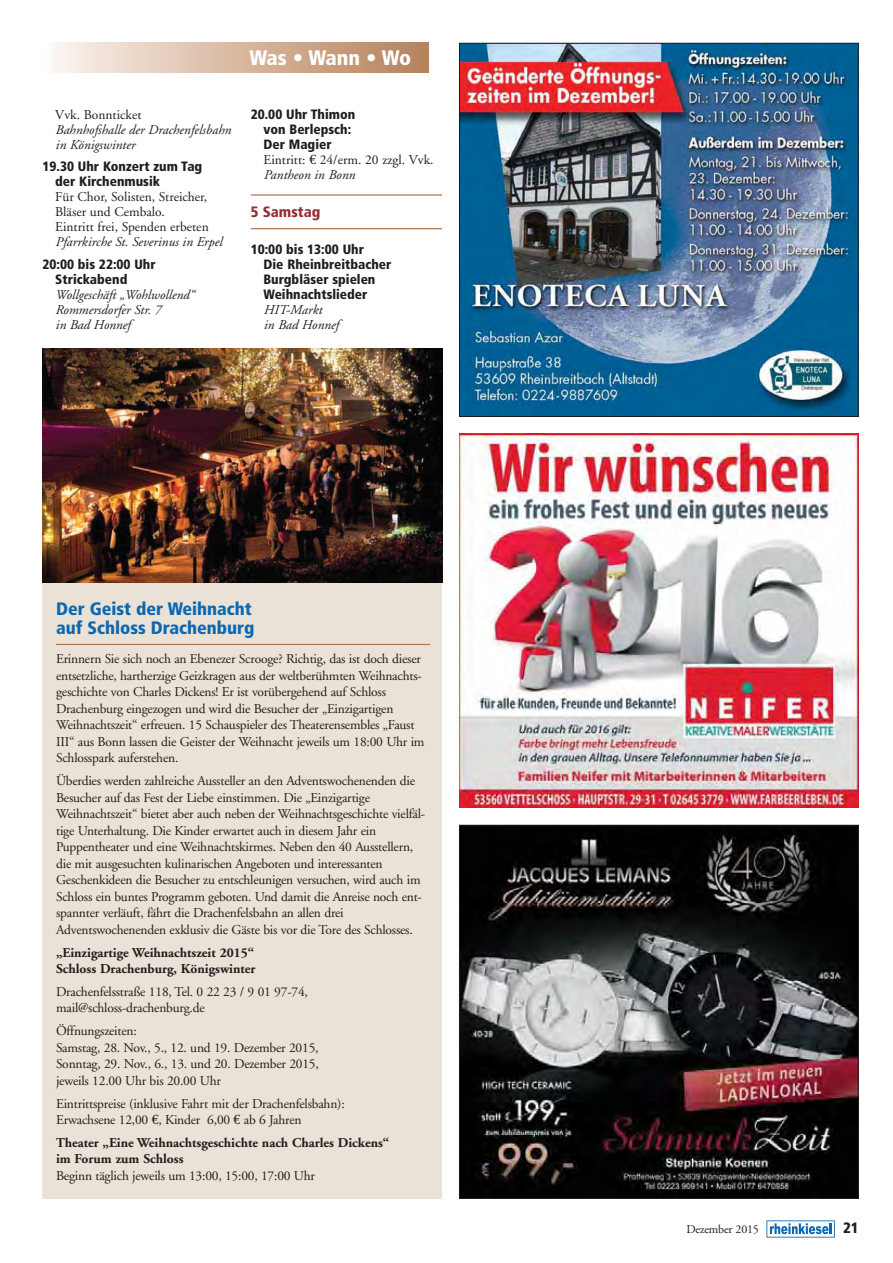
<style>
.page{position:relative;width:893px;height:1263px;background:#fff}
.page>*{position:absolute;margin:0;border:0;box-sizing:border-box;transform-origin:0 0}
.t1{font:900 condensed 21px "Frutiger";letter-spacing:-.015em;color:#fff}
.t2{font:900 condensed 18px/19.5px "Frutiger";color:#0a67b2}
.t3{font:900 condensed 15px "Frutiger";color:#962e34}
.t4{font:900 condensed 15px "Frutiger";color:#201d1d}
.t5{font:13.5px/16.5px "Adobe Garamond";letter-spacing:-.015em;color:#201d1d}
.t6{font:900 condensed 13.5px/15px "Frutiger";color:#201d1d}
.t7{font:italic 13.5px/15px "Adobe Garamond";color:#201d1d}
.t8{font:700 13.5px/16.5px "Adobe Garamond";color:#201d1d}
.t9{font:12px "Adobe Garamond";letter-spacing:-.015em;color:#201d1d}
.s1{font-family:"Euro Serif"}
.s2{font-style:italic}
</style>
<div class="page">
<hr style="left:251px;top:194px;width:191px;height:2px;background:#a46941">
<hr style="left:251px;top:228px;width:191px;height:1px;background:#a46941">
<svg style="left:766px;top:1220px;width:69px;height:18px"></svg>
<div style="left:43px;top:43px;width:385px;height:30px;background:linear-gradient(to right,#fdf6f0,#b67f58)"></div>
<img style="left:459px;top:434px;width:399px;height:374px">
<img style="left:461px;top:827px;width:396px;height:370px">
<div style="left:459px;top:825px;width:400px;height:374px;border:1px solid #201d1d"></div>
<img style="left:461px;top:45px;width:396px;height:370px">
<div style="left:459px;top:43px;width:400px;height:374px;border:1px solid #201d1d"></div>
<div style="left:43px;top:466px;width:399px;height:733px;background:#ebe2d7"></div>
<img style="left:43px;top:349px;width:399px;height:234px">
<hr style="left:56px;top:644px;width:374px;height:1px;background:#a46941">
<p class="t5" style="left:55px;top:108px;width:88px">Vvk. Bonnticket</p>
<p class="t7" style="left:55px;top:123px;width:177px">Bahnhofshalle der Drachenfelsbahn in Königswinter</p>
<p class="t6" style="left:55px;top:160px;width:149px;text-indent:-13px">19.30 Uhr Konzert zum Tag der Kirchenmusik</p>
<p class="t5" style="left:55px;top:191px;width:155px;line-height:15px">Für Chor, Solisten, Streicher,<br>Bläser und Cembalo.<br>Eintritt frei, Spenden erbeten</p>
<p class="t7" style="left:55px;top:236px;width:168px">Pfarrkirche St. Severinus in Erpel</p>
<p class="t6" style="left:55px;top:258px;width:102px;text-indent:-13px">20:00 bis 22:00 Uhr<br>Strickabend</p>
<p class="t7" style="left:55px;top:288px;width:141px">Wollgeschäft „Wohlwollend“<br>Rommersdorfer Str. 7<br>in Bad Honnef</p>
<h1 class="t1" style="left:249px;top:49px;width:163px">Was • Wann • Wo</h1>
<p class="t6" style="left:263px;top:108px;width:93px;text-indent:-13px">20.00 Uhr Thimon von Berlepsch:<br>Der Magier</p>
<p class="t5" style="left:263px;top:153px;width:172px;line-height:15px">Eintritt: <span class="s1">€</span> 24/erm. 20 zzgl. Vvk.<br><span class="s2">Pantheon in Bonn</span></p>
<p class="t3" style="left:251px;top:206px;width:71px">5 Samstag</p>
<p class="t6" style="left:264px;top:243px;width:129px;text-indent:-13px">10:00 bis 13:00 Uhr<br>Die Rheinbreitbacher<br>Burgbläser spielen<br>Weihnachtslieder</p>
<p class="t7" style="left:264px;top:303px;width:77px">HIT-Markt<br>in Bad Honnef</p>
<h2 class="t2" style="left:56px;top:600px;width:200px">Der Geist der Weihnacht auf Schloss Drachenburg</h2>
<p class="t5" style="left:56px;top:652px;width:370px">Erinnern Sie sich noch an Ebenezer Scrooge? Richtig, das ist doch dieser entsetzliche, hartherzige Geizkragen aus der weltberühmten Weihnachts - geschichte von Charles Dickens! Er ist vorübergehend auf Schloss Drachenburg eingezogen und wird die Besucher der „Einzigartigen Weihnachtszeit“ erfreuen. 15 Schauspieler des Theaterensembles „Faust III“ aus Bonn lassen die Geister der Weihnacht jeweils um 18:00 Uhr im Schlosspark auferstehen.</p>
<p class="t5" style="left:56px;top:774px;width:371px">Überdies werden zahlreiche Aussteller an den Adventswochenenden die Besucher auf das Fest der Liebe einstimmen. Die „Einzigartige Weihnachtszeit“ bietet aber auch neben der Weihnachtsgeschichte vielfäl&shy;tige Unterhaltung. Die Kinder erwartet auch in diesem Jahr ein Puppentheater und eine Weihnachtskirmes. Neben den 40 Ausstellern, die mit ausgesuchten kulinarischen Angeboten und interessanten Geschenkideen die Besucher zu entschleunigen versuchen, wird auch im Schloss ein buntes Programm geboten. Und damit die Anreise noch ent&shy;spannter verläuft, fährt die Drachenfelsbahn an allen drei Adventswochenenden exklusiv die Gäste bis vor die Tore des Schlosses.</p>
<p class="t8" style="left:56px;top:945px;width:201px">„Einzigartige Weihnachtszeit 2015“<br>Schloss Drachenburg, Königswinter</p>
<p class="t5" style="left:56px;top:985px;width:253px">Drachenfelsstraße 118, Tel. 0 22 23 / 9 01 97-74, mail@schloss-drachenburg.de</p>
<p class="t5" style="left:56px;top:1024px;width:264px">Öffnungszeiten:<br>Samstag, 28. Nov., 5., 12. und 19. Dezember 2015, Sonntag, 29. Nov., 6., 13. und 20. Dezember 2015, jeweils 12.00 Uhr bis 20.00 Uhr</p>
<p class="t5" style="left:56px;top:1096px;width:290px">Eintrittspreise (inklusive Fahrt mit der Drachenfelsbahn):<br>Erwachsene 12,00 <span class="s1">€</span>, Kinder 6,00 <span class="s1">€</span> ab 6 Jahren</p>
<p class="t8" style="left:56px;top:1136px;width:335px">Theater „Eine Weihnachtsgeschichte nach Charles Dickens“ im Forum zum Schloss</p>
<p class="t5" style="left:56px;top:1169px;width:260px">Beginn täglich jeweils um 13:00, 15:00, 17:00 Uhr</p>
<p class="t9" style="left:686px;top:1224px;width:74px">Dezember 2015</p>
<p class="t4" style="left:843px;top:1222px;width:17px">21</p>
</div>
